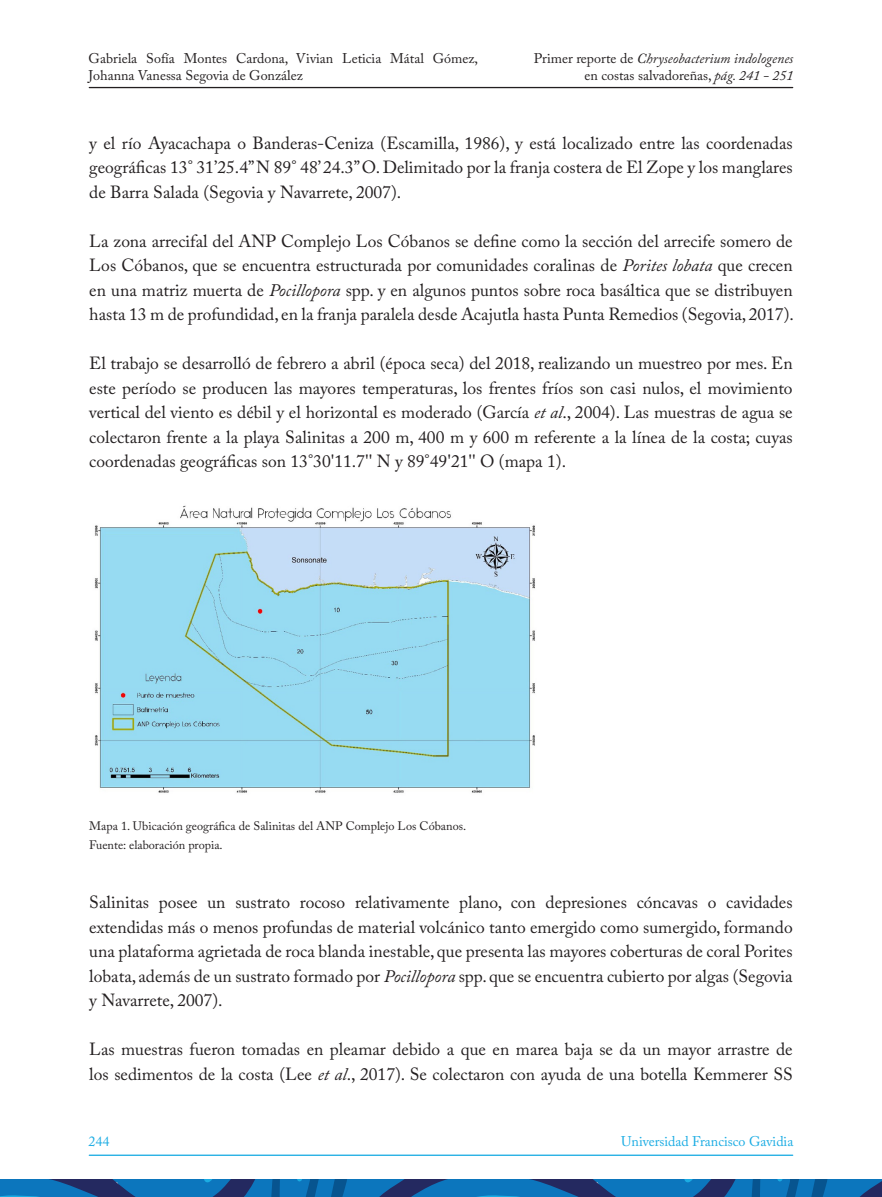
<style>
.page{position:relative;width:882px;height:1197px;background:#fff}
.page>*{position:absolute;margin:0;border:0;box-sizing:border-box;transform-origin:0 0}
.t1{font:17.5px/24.5px "Adobe Caslon Pro";color:#231f20;text-align:justify}
.t2{font:14px/16.8px "Adobe Caslon Pro";color:#231f20}
.t3{font:italic 14px/16.8px "Adobe Caslon Pro";color:#231f20;text-align:right}
.t4{font:14px "Adobe Caslon Pro";color:#1bace3}
.Pies{font:12.25px "Adobe Caslon Pro";color:#231f20}
.s1{font-style:normal}
.s2{font-style:italic}
</style>
<div class="page">
<svg style="left:0;top:1180px;width:882px;height:17px;background:#1163a5"></svg>
<hr style="left:89px;top:1155px;width:704px;height:1px;background:#1bace3">
<hr style="left:89px;top:87px;width:704px;height:1px;background:#231f20">
<img style="left:94px;top:505px;width:441px;height:288px">
<p class="t2" style="left:89px;top:50px;width:391px">Gabriela Sofía Montes Cardona, Vivian Leticia Mátal Gómez,<br>Johanna Vanessa Segovia de González</p>
<p class="t3" style="left:534px;top:50px;width:261px"><span class="s1">Primer reporte de</span> Chryseobacterium indologenes <span class="s1">en costas salvadoreñas,</span> pág. 241 - 251</p>
<p class="t1" style="left:89px;top:130px;width:705px">y el río Ayacachapa o Banderas-Ceniza (Escamilla, 1986), y está localizado entre las coordenadas geográficas 13° 31’25.4” N 89° 48’ 24.3” O. Delimitado por la franja costera de El Zope y los manglares de Barra Salada (Segovia y Navarrete, 2007).</p>
<p class="t1" style="left:89px;top:228px;width:706px">La zona arrecifal del ANP Complejo Los Cóbanos se define como la sección del arrecife somero de Los Cóbanos, que se encuentra estructurada por comunidades coralinas de <span class="s2">Porites lobata</span> que crecen en una matriz muerta de <span class="s2">Pocillopora</span> spp. y en algunos puntos sobre roca basáltica que se distribuyen hasta 13 m de profundidad, en la franja paralela desde Acajutla hasta Punta Remedios (Segovia, 2017).</p>
<p class="t1" style="left:89px;top:351px;width:705px">El trabajo se desarrolló de febrero a abril (época seca) del 2018, realizando un muestreo por mes. En este período se producen las mayores temperaturas, los frentes fríos son casi nulos, el movimiento vertical del viento es débil y el horizontal es moderado (García <span class="s2">et al</span>., 2004). Las muestras de agua se colectaron frente a la playa Salinitas a 200 m, 400 m y 600 m referente a la línea de la costa; cuyas coordenadas geográficas son 13°30'11.7'' N y 89°49'2 1'' O (mapa 1).</p>
<p class="Pies" style="left:89px;top:818px;width:379px">Mapa 1. Ubicación geográfica de Salinitas del ANP Complejo Los Cóbanos.</p>
<p class="Pies" style="left:89px;top:838px;width:135px">Fuente: elaboración propia.</p>
<p class="t1" style="left:89px;top:890px;width:705px">Salinitas posee un sustrato rocoso relativamente plano, con depresiones cóncavas o cavidades extendidas más o menos profundas de material volcánico tanto emergido como sumergido, formando una plataforma agrietada de roca blanda inestable, que presenta las mayores coberturas de coral Porites lobata, además de un sustrato formado por <span class="s2">Pocillopora</span> spp. que se encuentra cubierto por algas (Segovia y Navarrete, 2007).</p>
<p class="t1" style="left:89px;top:1037px;width:705px">Las muestras fueron tomadas en pleamar debido a que en marea baja se da un mayor arrastre de los sedimentos de la costa (Lee <span class="s2">et al</span>., 2017). Se colectaron con ayuda de una botella Kemmerer SS</p>
<p class="t4" style="left:89px;top:1133px;width:22px">244</p>
<p class="t4" style="left:621px;top:1133px;width:174px">Universidad Francisco Gavidia</p>
</div>
